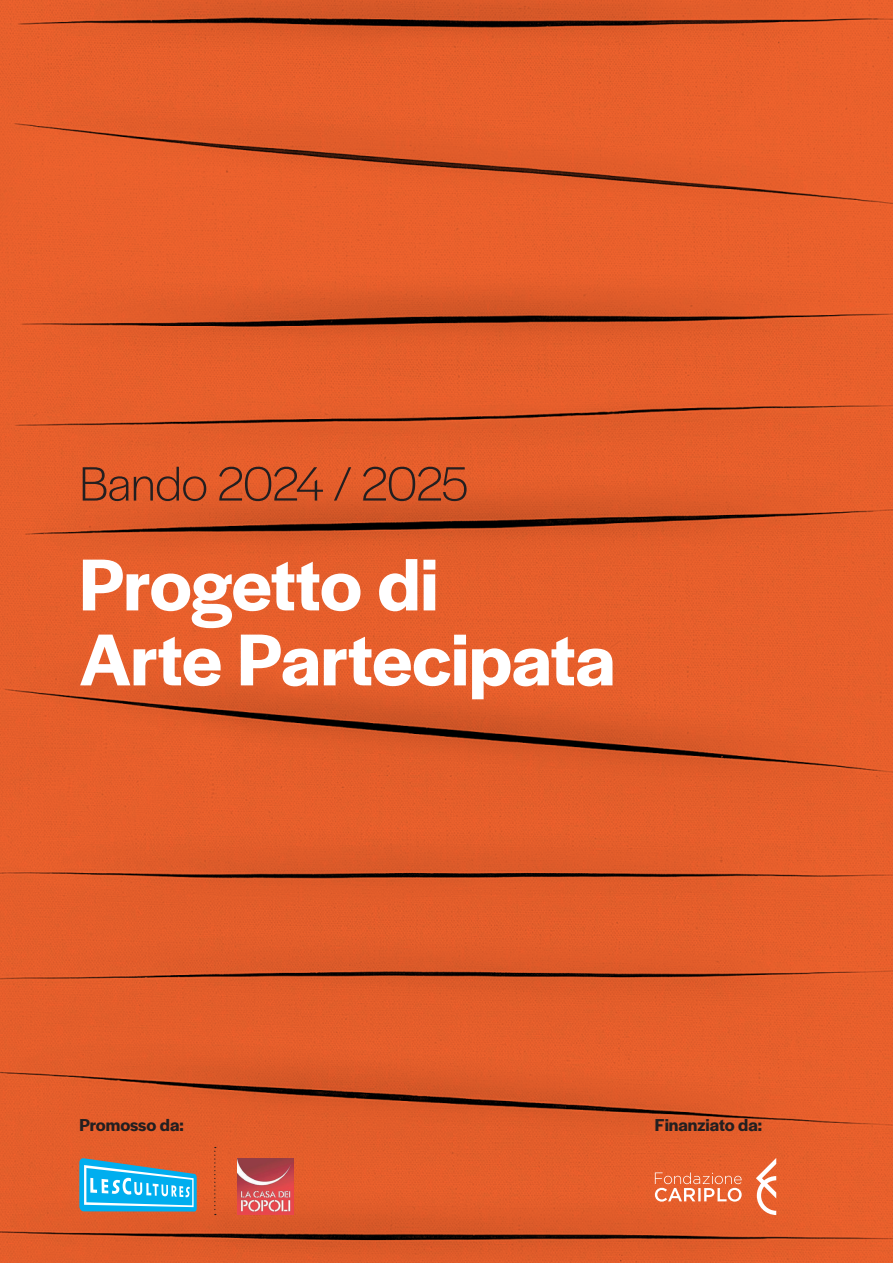
<style>
.page{position:relative;width:893px;height:1263px;background:#fff}
.page>*{position:absolute;margin:0;border:0;box-sizing:border-box;transform-origin:0 0}
.t1{font:600 76.5px/75px "Halyard Display";letter-spacing:-.01em;color:#fff}
.t2{font:300 50.25px "Halyard Display";letter-spacing:-.015em;color:#231f20}
.t3{font:600 18px "Halyard Display";color:#231f20}
</style>
<div class="page">
<img style="left:0;top:0;width:893px;height:1263px">
<svg style="left:79px;top:1158px;width:118px;height:53px;background:#51afd3"></svg>
<img style="left:237px;top:1158px;width:56px;height:56px">
<svg style="left:214px;top:1147px;width:2px;height:68px"></svg>
<svg style="left:655px;top:1158px;width:121px;height:57px;background:#e9764b"></svg>
<p class="t2" style="left:79px;top:449px;width:390px">Bando 2024 / 2025</p>
<p class="t1" style="left:79px;top:543px;width:537px">Progetto di<br>Arte Partecipata</p>
<p class="t3" style="left:79px;top:1112px;width:106px">Promosso da:</p>
<p class="t3" style="left:655px;top:1112px;width:109px">Finanziato da:</p>
</div>
